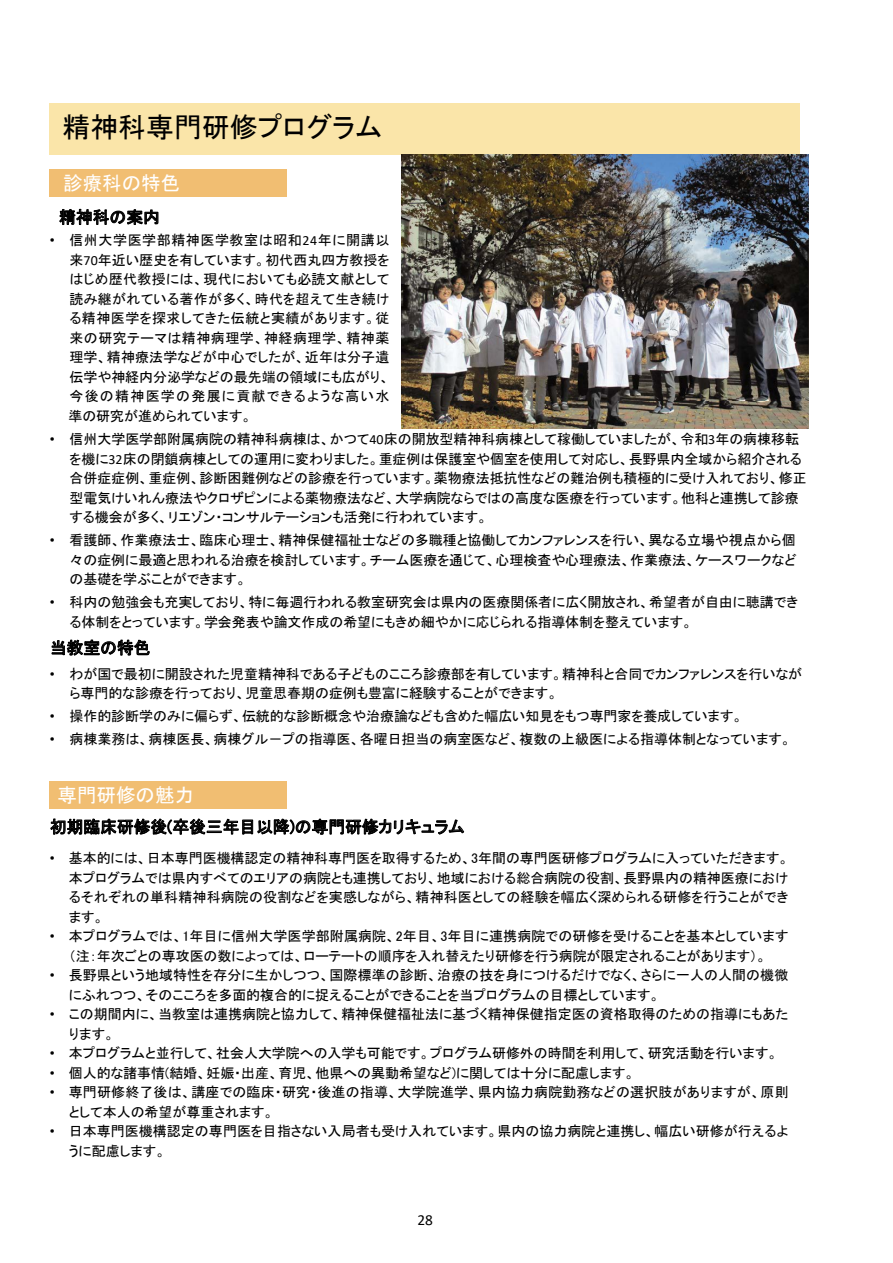
<style>
.page{position:relative;width:893px;height:1263px;background:#fff}
.page>*{position:absolute;margin:0;border:0;box-sizing:border-box;transform-origin:0 0}
.t1{font:27.9px "MS P Gothic";color:#000}
.t2{font:19.5px "MS P Gothic";color:#fff}
.t3{font:16.8px "MS P Gothic";color:#000}
.t4{font:15.3px "Calibri";color:#000}
.t5{font:13.95px/19.5px "MS P Gothic";color:#000}
.s1{font-family:"Arial"}
.s2{font-family:"Calibri"}
</style>
<div class="page">
<div style="left:49px;top:103px;width:751px;height:52px;background:#fae5a9"></div>
<div style="left:50px;top:169px;width:237px;height:27px;background:#f1be72"></div>
<div style="left:50px;top:781px;width:237px;height:27px;background:#f1be72"></div>
<img style="left:401px;top:155px;width:407px;height:273px">
<h1 class="t1" style="left:63px;top:113px;width:321px">精神科専門研修プログラム</h1>
<h2 class="t2" style="left:63px;top:174px;width:119px">診療科の特色</h2>
<p class="t3" style="left:59px;top:209px;width:102px">精神科の案内</p>
<p class="t5" style="left:68px;top:230px;width:323px;text-align:justify;text-indent:-18px"><span class="s1">•</span> 信州大学医学部精神医学教室は昭和<span class="s2">24</span>年に開講以来<span class="s2">70</span>年近い歴史を有しています。初代西丸四方教授をはじめ歴代教授には、現代においても必読文献として読み継がれている著作が多く、時代を超えて生き続ける精神医学を探求してきた伝統と実績があります。従来の研究テーマは精神病理学、神経病理学、精神薬理学、精神療法学などが中心でしたが、近年は分子遺伝学や神経内分泌学などの最先端の領域にも広がり、今後の精神医学の発展に貢献できるような高い水準の研究が進められています。</p>
<p class="t5" style="left:69px;top:430px;width:739px;text-indent:-19px"><span class="s1">•</span> 信州大学医学部附属病院の精神科病棟は、かつて<span class="s2">40</span>床の開放型精神科病棟として稼働していましたが、令和<span class="s2">3</span>年の病棟移転を機に<span class="s2">32</span>床の閉鎖病棟としての運用に変わりました。重症例は保護室や個室を使用して対応し、長野県内全域から紹介される合併症症例、重症例、診断困難例などの診療を行っています。薬物療法抵抗性などの難治例も積極的に受け入れており、修正型電気けいれん療法やクロザピンによる薬物療法など、大学病院ならではの高度な医療を行っています。他科と連携して診療する機会が多く、リエゾン・コンサルテーションも活発に行われています。</p>
<p class="t5" style="left:69px;top:531px;width:729px;text-align:justify;text-indent:-19px"><span class="s1">•</span> 看護師、作業療法士、臨床心理士、精神保健福祉士などの多職種と協働してカンファレンスを行い、異なる立場や視点から個々の症例に最適と思われる治療を検討しています。チーム医療を通じて、心理検査や心理療法、作業療法、ケースワークなどの基礎を学ぶことができます。</p>
<p class="t5" style="left:69px;top:592px;width:730px;text-indent:-19px"><span class="s1">•</span> 科内の勉強会も充実しており、特に毎週行われる教室研究会は県内の医療関係者に広く開放され、希望者が自由に聴講できる体制をとっています。学会発表や論文作成の希望にもきめ細やかに応じられる指導体制を整えています。</p>
<p class="t3" style="left:50px;top:639px;width:102px">当教室の特色</p>
<p class="t5" style="left:69px;top:664px;width:734px;text-indent:-19px"><span class="s1">•</span> わが国で最初に開設された児童精神科である子どものこころ診療部を有しています。精神科と合同でカンファレンスを行いながら専門的な診療を行っており、児童思春期の症例も豊富に経験することができます。</p>
<p class="t5" style="left:50px;top:706px;width:694px"><span class="s1">•</span> 操作的診断学のみに偏らず、伝統的な診断概念や治療論なども含めた幅広い知見をもつ専門家を養成しています。</p>
<p class="t5" style="left:50px;top:729px;width:743px"><span class="s1">•</span> 病棟業務は、病棟医長、病棟グル－プの指導医、各曜日担当の病室医など、複数の上級医による指導体制となっています。</p>
<h2 class="t2" style="left:58px;top:786px;width:138px">専門研修の魅力</h2>
<p class="t3" style="left:50px;top:818px;width:416px">初期臨床研修後(卒後三年目以降)の専門研修カリキュラム</p>
<p class="t5" style="left:69px;top:848px;width:721px;text-align:justify;text-indent:-19px"><span class="s1">•</span> 基本的には、日本専門医機構認定の精神科専門医を取得するため、3年間の専門医研修プログラムに入っていただきます。本プログラムでは県内すべてのエリアの病院とも連携しており、地域における総合病院の役割、長野県内の精神医療におけるそれぞれの単科精神科病院の役割などを実感しながら、精神科医としての経験を幅広く深められる研修を行うことができます。</p>
<p class="t5" style="left:50px;top:926px;width:740px;text-align:center"><span class="s1">•</span> 本プログラムでは、1年目に信州大学医学部附属病院、2年目、3年目に連携病院での研修を受けることを基本としています（注：年次ごとの専攻医の数によっては、ローテートの順序を入れ替えたり研修を行う病院が限定されることがあります）。</p>
<p class="t5" style="left:69px;top:965px;width:721px;text-indent:-19px"><span class="s1">•</span> 長野県という地域特性を存分に生かしつつ、国際標準の診断、治療の技を身につけるだけでなく、さらに一人の人間の機微にふれつつ、そのこころを多面的複合的に捉えることができることを当プログラムの目標としています。</p>
<p class="t5" style="left:69px;top:1004px;width:721px;text-indent:-19px"><span class="s1">•</span> この期間内に、当教室は連携病院と協力して、精神保健福祉法に基づく精神保健指定医の資格取得のための指導にもあたります。</p>
<p class="t5" style="left:50px;top:1043px;width:729px"><span class="s1">•</span> 本プログラムと並行して、社会人大学院への入学も可能です。プログラム研修外の時間を利用して、研究活動を行います。</p>
<p class="t5" style="left:50px;top:1063px;width:586px"><span class="s1">•</span> 個人的な諸事情(結婚、妊娠・出産、育児、他県への異動希望など)に関しては十分に配慮します。</p>
<p class="t5" style="left:69px;top:1082px;width:721px;text-indent:-19px"><span class="s1">•</span> 専門研修終了後は、講座での臨床・研究・後進の指導、大学院進学、県内協力病院勤務などの選択肢がありますが、原則として本人の希望が尊重されます。</p>
<p class="t5" style="left:69px;top:1121px;width:721px;text-indent:-19px"><span class="s1">•</span> 日本専門医機構認定の専門医を目指さない入局者も受け入れています。県内の協力病院と連携し、幅広い研修が行えるように配慮します。</p>
<p class="t4" style="left:417px;top:1209px;width:17px">28</p>
</div>
